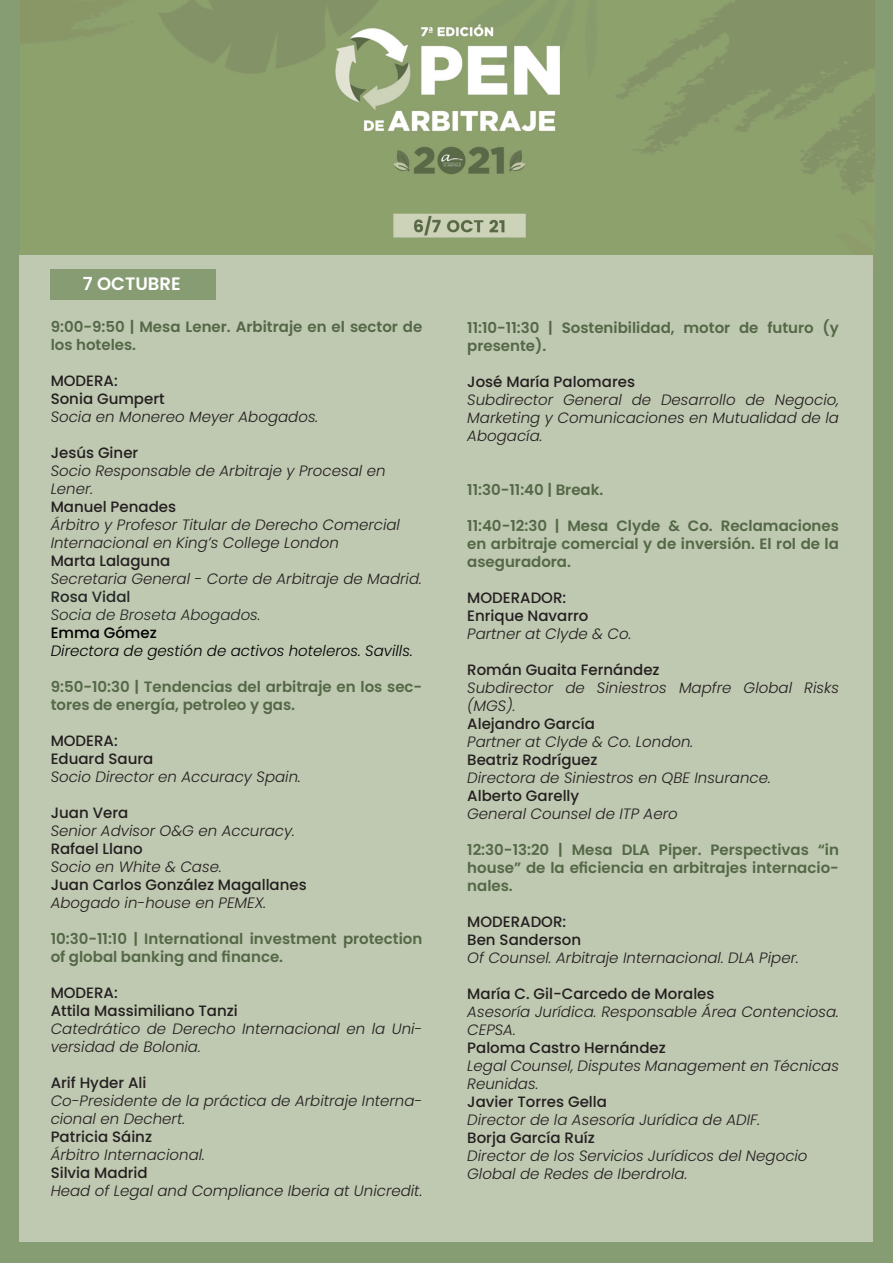
<style>
.page{position:relative;width:893px;height:1263px;background:#869d73}
.page>*{position:absolute;margin:0;border:0;box-sizing:border-box;transform-origin:0 0}
.t1{font:600 18px "Poppins";color:#fff}
.t2{font:italic 300 15px/18px "Poppins";color:#231f20}
.t3{font:600 15px/18px "Poppins";color:#546847}
.t4{font:500 15px "Poppins";color:#231f20}
.t5{font:italic 300 15px "Poppins";color:#000001}
.t6{font:italic 300 15px "Poppins";color:#222826}
.t7{font:500 15px "Poppins";color:#222826}
.t8{font:500 15px "Poppins";color:#000001}
</style>
<div class="page">
<img style="left:20px;top:0;width:855px;height:270px">
<div style="left:20px;top:255px;width:853px;height:986px;background:#bfc8b0"></div>
<div style="left:51px;top:269px;width:165px;height:30px;background:#879c72"></div>
<p class="t1" style="left:83px;top:273px;width:99px">7 OCTUBRE</p>
<p class="t3" style="left:51px;top:317px;width:373px">9:00-9:50 | Mesa Lener. Arbitraje en el sector de los hoteles.</p>
<p class="t4" style="left:51px;top:372px;width:69px">MODERA:</p>
<p class="t4" style="left:51px;top:390px;width:116px">Sonia Gumpert</p>
<p class="t2" style="left:51px;top:407px;width:269px">Socia en Monereo Meyer Abogados.</p>
<p class="t4" style="left:51px;top:444px;width:89px">Jesús Giner</p>
<p class="t2" style="left:51px;top:461px;width:336px">Socio Responsable de Arbitraje y Procesal en</p>
<p class="t2" style="left:51px;top:479px;width:44px">Lener.</p>
<p class="t4" style="left:51px;top:498px;width:127px">Manuel Penades</p>
<p class="t2" style="left:51px;top:515px;width:351px">Árbitro y Profesor Titular de Derecho Comercial</p>
<p class="t2" style="left:51px;top:533px;width:290px">Internacional en King’s College London</p>
<p class="t4" style="left:51px;top:552px;width:121px">Marta Lalaguna</p>
<p class="t2" style="left:51px;top:569px;width:373px">Secretaria General - Corte de Arbitraje de Madrid.</p>
<p class="t7" style="left:51px;top:588px;width:81px">Rosa Vidal</p>
<p class="t6" style="left:51px;top:606px;width:211px">Socia de Broseta Abogados.</p>
<p class="t8" style="left:51px;top:624px;width:108px">Emma Gómez</p>
<p class="t5" style="left:51px;top:642px;width:364px">Directora de gestión de activos hoteleros. Savills.</p>
<p class="t3" style="left:51px;top:677px;width:373px">9:50-10:30 | Tendencias del arbitraje en los sec&shy;tores de energía, petroleo y gas.</p>
<p class="t4" style="left:51px;top:732px;width:69px">MODERA:</p>
<p class="t4" style="left:51px;top:750px;width:104px">Eduard Saura</p>
<p class="t2" style="left:51px;top:767px;width:252px">Socio Director en Accuracy Spain.</p>
<p class="t4" style="left:51px;top:804px;width:79px">Juan Vera</p>
<p class="t2" style="left:51px;top:821px;width:246px">Senior Advisor O&amp;G en Accuracy.</p>
<p class="t4" style="left:51px;top:840px;width:94px">Rafael Llano</p>
<p class="t2" style="left:51px;top:857px;width:173px">Socio en White &amp; Case.</p>
<p class="t4" style="left:51px;top:876px;width:258px">Juan Carlos González Magallanes</p>
<p class="t2" style="left:51px;top:893px;width:217px">Abogado in-house en PEMEX.</p>
<p class="t3" style="left:51px;top:929px;width:373px">10:30-11:10 | International investment protection of global banking and finance.</p>
<p class="t4" style="left:51px;top:984px;width:69px">MODERA:</p>
<p class="t4" style="left:51px;top:1002px;width:189px">Attila Massimiliano Tanzi</p>
<p class="t2" style="left:51px;top:1019px;width:373px">Catedrático de Derecho Internacional en la Uni&shy;versidad de Bolonia.</p>
<p class="t4" style="left:51px;top:1074px;width:97px">Arif Hyder Ali</p>
<p class="t2" style="left:51px;top:1091px;width:373px">Co-Presidente de la práctica de Arbitraje Interna&shy;cional en Dechert.</p>
<p class="t4" style="left:51px;top:1128px;width:103px">Patricia Sáinz</p>
<p class="t2" style="left:51px;top:1145px;width:156px">Árbitro Internacional.</p>
<p class="t4" style="left:51px;top:1164px;width:99px">Silvia Madrid</p>
<p class="t2" style="left:51px;top:1181px;width:373px">Head of Legal and Compliance Iberia at Unicredit.</p>
<p class="t3" style="left:467px;top:319px;width:373px">11:10-11:30 | Sostenibilidad, motor de futuro (y presente).</p>
<p class="t4" style="left:467px;top:373px;width:169px">José María Palomares</p>
<p class="t2" style="left:467px;top:391px;width:373px;text-align:justify">Subdirector General de Desarrollo de Negocio, Marketing y Comunicaciones en Mutualidad de la Abogacía.</p>
<p class="t3" style="left:467px;top:481px;width:138px">11:30-11:40 | Break.</p>
<p class="t3" style="left:467px;top:517px;width:373px;text-align:justify">11:40-12:30 | Mesa Clyde &amp; Co. Reclamaciones en arbitraje comercial y de inversión. El rol de la aseguradora.</p>
<p class="t4" style="left:467px;top:589px;width:100px">MODERADOR:</p>
<p class="t4" style="left:467px;top:607px;width:123px">Enrique Navarro</p>
<p class="t2" style="left:467px;top:625px;width:166px">Partner at Clyde &amp; Co.</p>
<p class="t4" style="left:467px;top:661px;width:194px">Román Guaita Fernández</p>
<p class="t2" style="left:467px;top:679px;width:373px">Subdirector de Siniestros Mapfre Global Risks (MGS).</p>
<p class="t4" style="left:467px;top:715px;width:129px">Alejandro García</p>
<p class="t2" style="left:467px;top:733px;width:228px">Partner at Clyde &amp; Co. London.</p>
<p class="t4" style="left:467px;top:751px;width:132px">Beatriz Rodríguez</p>
<p class="t2" style="left:467px;top:769px;width:305px">Directora de Siniestros en QBE Insurance.</p>
<p class="t4" style="left:467px;top:787px;width:114px">Alberto Garelly</p>
<p class="t2" style="left:467px;top:805px;width:212px">General Counsel de ITP Aero</p>
<p class="t3" style="left:467px;top:841px;width:373px;text-align:justify">12:30-13:20 | Mesa DLA Piper. Perspectivas “in house” de la eficiencia en arbitrajes internacio&shy;nales.</p>
<p class="t4" style="left:467px;top:913px;width:100px">MODERADOR:</p>
<p class="t4" style="left:467px;top:931px;width:115px">Ben Sanderson</p>
<p class="t2" style="left:467px;top:949px;width:333px">Of Counsel. Arbitraje Internacional. DLA Piper.</p>
<p class="t4" style="left:467px;top:985px;width:249px">María C. Gil-Carcedo de Morales</p>
<p class="t2" style="left:467px;top:1003px;width:373px">Asesoría Jurídica. Responsable Área Contenciosa.<br>CEPSA.</p>
<p class="t4" style="left:467px;top:1039px;width:200px">Paloma Castro Hernández</p>
<p class="t2" style="left:467px;top:1057px;width:373px">Legal Counsel, Disputes Management en Técnicas<br>Reunidas.</p>
<p class="t4" style="left:467px;top:1093px;width:141px">Javier Torres Gella</p>
<p class="t2" style="left:467px;top:1111px;width:295px">Director de la Asesoría Jurídica de ADIF.</p>
<p class="t4" style="left:467px;top:1129px;width:129px">Borja García Ruíz</p>
<p class="t2" style="left:467px;top:1147px;width:342px">Director de los Servicios Jurídicos del Negocio</p>
<p class="t2" style="left:467px;top:1165px;width:222px">Global de Redes de Iberdrola.</p>
</div>
